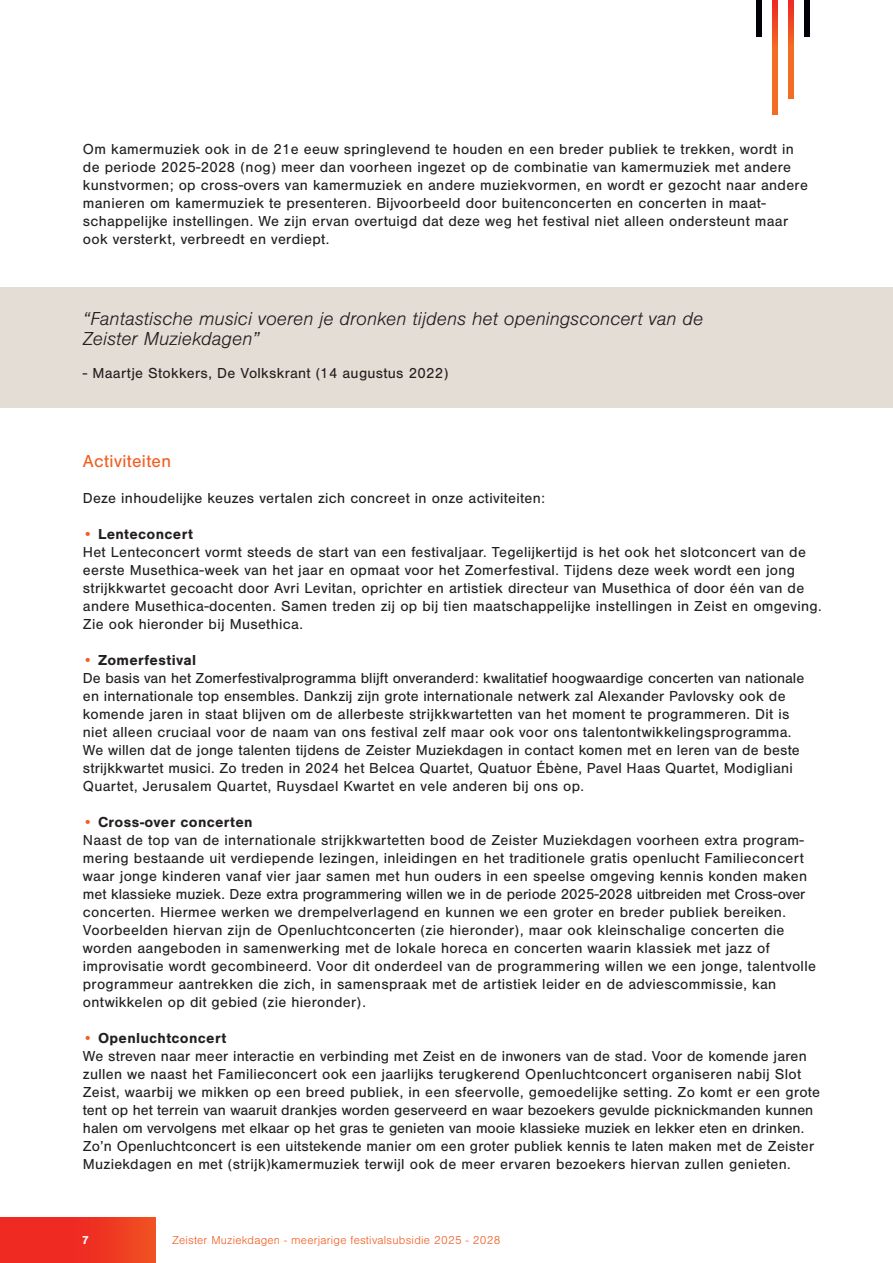
<style>
.page{position:relative;width:893px;height:1263px;background:#fff}
.page>*{position:absolute;margin:0;border:0;box-sizing:border-box;transform-origin:0 0}
.t1{font:italic 300 19.5px/19.5px "Nimbus San";color:#231f20}
.t2{font:18px "Nimbus San";letter-spacing:.02em;color:#f25d21}
.t3{font:15px/18px "Nimbus San";letter-spacing:.02em;color:#231f20}
.t4{font:300 12px "Nimbus San";letter-spacing:.02em;color:#f25d21}
.t5{font:700 12px "Nimbus San";color:#fff}
.s1{color:#f25d21}
.s2{font-weight:700}
</style>
<div class="page">
<div style="left:0;top:1217px;width:156px;height:46px;background:linear-gradient(to right,#ed2023,#f04722)"></div>
<svg style="left:772px;top:0;width:6px;height:114px"></svg>
<svg style="left:788px;top:0;width:6px;height:98px"></svg>
<div style="left:804px;top:0;width:6px;height:36px;background:#000009"></div>
<div style="left:756px;top:0;width:6px;height:36px;background:#000009"></div>
<div style="left:0;top:287px;width:893px;height:120px;background:#e4ddd5"></div>
<p class="t3" style="left:83px;top:140px;width:726px">Om kamermuziek ook in de 21e eeuw springlevend te houden en een breder publiek te trekken, wordt in de periode 2025-2028 (nog) meer dan voorheen ingezet op de combinatie van kamermuziek met andere kunstvormen; op cross-overs van kamermuziek en andere muziekvormen, en wordt er gezocht naar andere manieren om kamermuziek te presenteren. Bijvoorbeeld door buitenconcerten en concerten in maat&shy;schappelijke instellingen. We zijn ervan overtuigd dat deze weg het festival niet alleen ondersteunt maar ook versterkt, verbreedt en verdiept.</p>
<h1 class="t1" style="left:83px;top:309px;width:622px">“Fantastische musici voeren je dronken tijdens het openingsconcert van de<br>Zeister Muziekdagen”</h1>
<p class="t3" style="left:83px;top:364px;width:367px">- Maartje Stokkers, De Volkskrant (14 augustus 2022)</p>
<p class="t2" style="left:83px;top:451px;width:90px">Activiteiten</p>
<p class="t3" style="left:83px;top:489px;width:464px">Deze inhoudelijke keuzes vertalen zich concreet in onze activiteiten:</p>
<p class="t3" style="left:83px;top:525px;width:740px"><span class="s1">•</span> <span class="s2">Lenteconcert<br></span>Het Lenteconcert vormt steeds de start van een festivaljaar. Tegelijkertijd is het ook het slotconcert van de eerste Musethica-week van het jaar en opmaat voor het Zomerfestival. Tijdens deze week wordt een jong strijkkwartet gecoacht door Avri Levitan, oprichter en artistiek directeur van Musethica of door één van de andere Musethica-docenten. Samen treden zij op bij tien maatschappelijke instellingen in Zeist en omgeving.<br>Zie ook hieronder bij Musethica.</p>
<p class="t3" style="left:83px;top:651px;width:723px"><span class="s1">•</span> <span class="s2">Zomerfestival<br></span>De basis van het Zomerfestivalprogramma blijft onveranderd: kwalitatief hoogwaardige concerten van nationale en internationale top ensembles. Dankzij zijn grote internationale netwerk zal Alexander Pavlovsky ook de komende jaren in staat blijven om de allerbeste strijkkwartetten van het moment te programmeren. Dit is niet alleen cruciaal voor de naam van ons festival zelf maar ook voor ons talentontwikkelingsprogramma.<br>We willen dat de jonge talenten tijdens de Zeister Muziekdagen in contact komen met en leren van de beste strijkkwartet musici. Zo treden in 2024 het Belcea Quartet, Quatuor Ébène, Pavel Haas Quartet, Modigliani Quartet, Jerusalem Quartet, Ruysdael Kwartet en vele anderen bij ons op.</p>
<p class="t3" style="left:83px;top:813px;width:734px"><span class="s1">•</span> <span class="s2">Cross-over concerten<br></span>Naast de top van de internationale strijkkwartetten bood de Zeister Muziekdagen voorheen extra program&shy;mering bestaande uit verdiepende lezingen, inleidingen en het traditionele gratis openlucht Familieconcert waar jonge kinderen vanaf vier jaar samen met hun ouders in een speelse omgeving kennis konden maken met klassieke muziek. Deze extra programmering willen we in de periode 2025-2028 uitbreiden met Cross-over concerten. Hiermee werken we drempelverlagend en kunnen we een groter en breder publiek bereiken.<br>Voorbeelden hiervan zijn de Openluchtconcerten (zie hieronder), maar ook kleinschalige concerten die worden aangeboden in samenwerking met de lokale horeca en concerten waarin klassiek met jazz of improvisatie wordt gecombineerd. Voor dit onderdeel van de programmering willen we een jonge, talentvolle programmeur aantrekken die zich, in samenspraak met de artistiek leider en de adviescommissie, kan ontwikkelen op dit gebied (zie hieronder).</p>
<p class="t3" style="left:83px;top:1029px;width:739px"><span class="s1">•</span> <span class="s2">Openluchtconcert<br></span>We streven naar meer interactie en verbinding met Zeist en de inwoners van de stad. Voor de komende jaren zullen we naast het Familieconcert ook een jaarlijks terugkerend Openluchtconcert organiseren nabij Slot Zeist, waarbij we mikken op een breed publiek, in een sfeervolle, gemoedelijke setting. Zo komt er een grote tent op het terrein van waaruit drankjes worden geserveerd en waar bezoekers gevulde picknickmanden kunnen halen om vervolgens met elkaar op het gras te genieten van mooie klassieke muziek en lekker eten en drinken.<br>Zo’n Openluchtconcert is een uitstekende manier om een groter publiek kennis te laten maken met de Zeister Muziekdagen en met (strijk)kamermuziek terwijl ook de meer ervaren bezoekers hiervan zullen genieten.</p>
<p class="t5" style="left:82px;top:1233px;width:8px">7</p>
<p class="t4" style="left:172px;top:1233px;width:330px">Zeister Muziekdagen - meerjarige festivalsubsidie 2025 - 2028</p>
</div>
